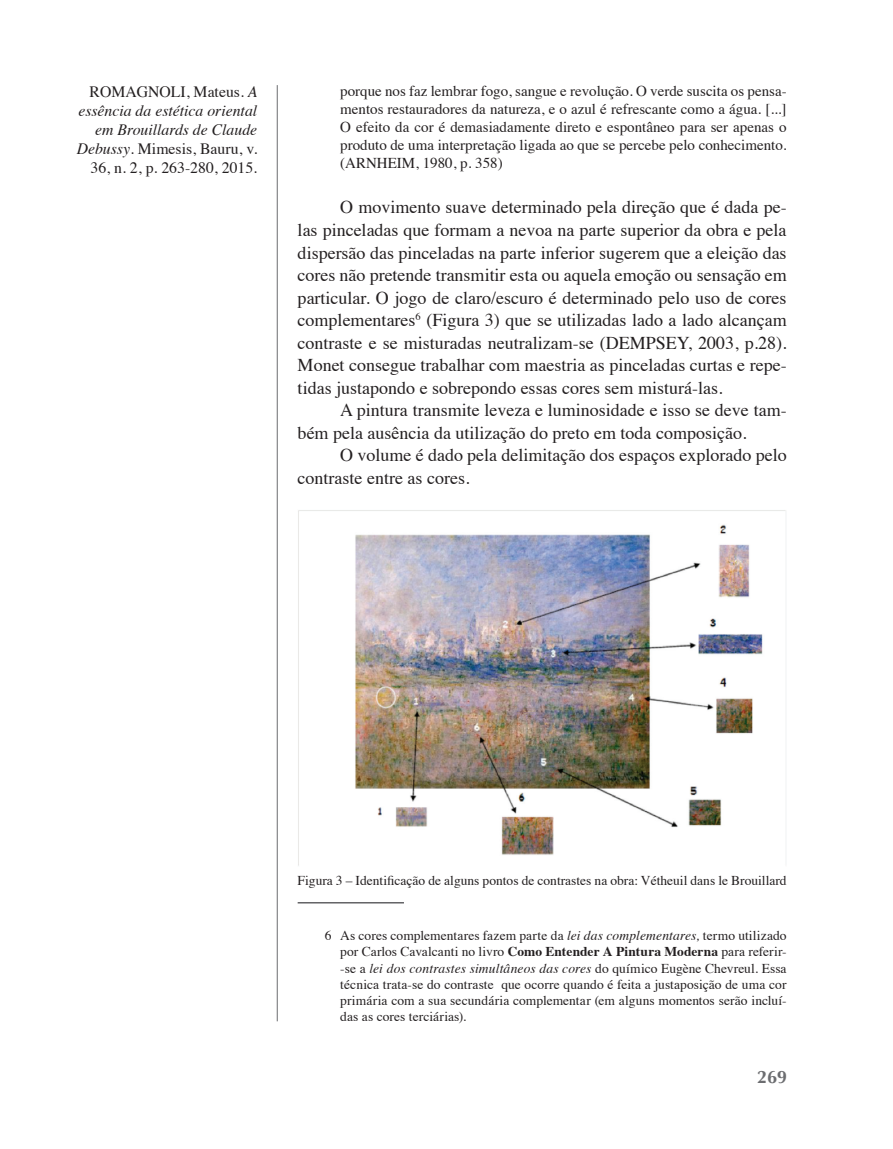
<style>
.page{position:relative;width:893px;height:1149px;background:#fff}
.page>*{position:absolute;margin:0;border:0;box-sizing:border-box;transform-origin:0 0}
.t1{font:18px/22.5px "Times";color:#231f20}
.t2{font:700 18px "Optima";color:#6c6d70}
.t3{font:15.75px/18.9px "Times";color:#231f20;text-align:right}
.entre_textos{font:15px/18px "Times";color:#231f20;text-align:justify}
.Notas_de_rodapé{font:13.5px/16.2px "Times";letter-spacing:.005em;color:#231f20;text-align:justify}
.legenda{font:13.5px "Times";color:#231f20}
.s1{font-style:italic}
.s2{font-weight:700}
</style>
<div class="page">
<hr style="left:277px;top:85px;width:1px;height:935px;background:#6c6d70">
<img style="left:298px;top:510px;width:488px;height:356px">
<hr style="left:298px;top:901px;width:106px;height:2px;background:#636366">
<p class="t3" style="left:77px;top:81px;width:182px">ROMAGNOLI, Mateus. <span class="s1">A essência da estética oriental em Brouillards de Claude<br>Debussy</span>. Mimesis, Bauru, v.<br>36, n. 2, p. 263-280, 2015.</p>
<p class="entre_textos" style="left:340px;top:81px;width:448px">porque nos faz lembrar fogo, sangue e revolução. O verde suscita os pensa&shy;mentos restauradores da natureza, e o azul é refrescante como a água. [...] O efeito da cor é demasiadamente direto e espontâneo para ser apenas o produto de uma interpretação ligada ao que se percebe pelo conhecimento. (ARNHEIM, 1980, p. 358)</p>
<p class="t1" style="left:298px;top:194px;width:490px;text-align:justify;text-indent:43px">O movimento suave determinado pela direção que é dada pe&shy;las pinceladas que formam a nevoa na parte superior da obra e pela dispersão das pinceladas na parte inferior sugerem que a eleição das cores não pretende transmitir esta ou aquela emoção ou sensação em particular. O jogo de claro/escuro é determinado pelo uso de cores complementares<sup>6</sup> (Figura 3) que se utilizadas lado a lado alcançam contraste e se misturadas neutralizam-se (DEMPSEY, 2003, p.28).<br>Monet consegue trabalhar com maestria as pinceladas curtas e repe&shy;tidas justapondo e sobrepondo essas cores sem misturá-las.</p>
<p class="t1" style="left:298px;top:397px;width:490px;text-indent:43px">A pintura transmite leveza e luminosidade e isso se deve tam&shy;bém pela ausência da utilização do preto em toda composição.</p>
<p class="t1" style="left:298px;top:442px;width:490px;text-indent:43px">O volume é dado pela delimitação dos espaços explorado pelo contraste entre as cores.</p>
<p class="legenda" style="left:298px;top:868px;width:491px">Figura 3 – Identificação de alguns pontos de contrastes na obra: Vétheuil dans le Brouillard</p>
<p class="Notas_de_rodapé" style="left:340px;top:926px;width:448px;text-indent:-15px">6 As cores complementares fazem parte da <span class="s1">lei das complementares,</span> termo utilizado por Carlos Cavalcanti no livro <span class="s2">Como Entender A Pintura Moderna</span> para referir--se a <span class="s1">lei dos contrastes simultâneos das cores</span> do químico Eugène Chevreul. Essa técnica trata-se do contraste que ocorre quando é feita a justaposição de uma cor primária com a sua secundária complementar (em alguns momentos serão incluí&shy;das as cores terciárias).</p>
<p class="t2" style="left:757px;top:1066px;width:32px">269</p>
</div>
